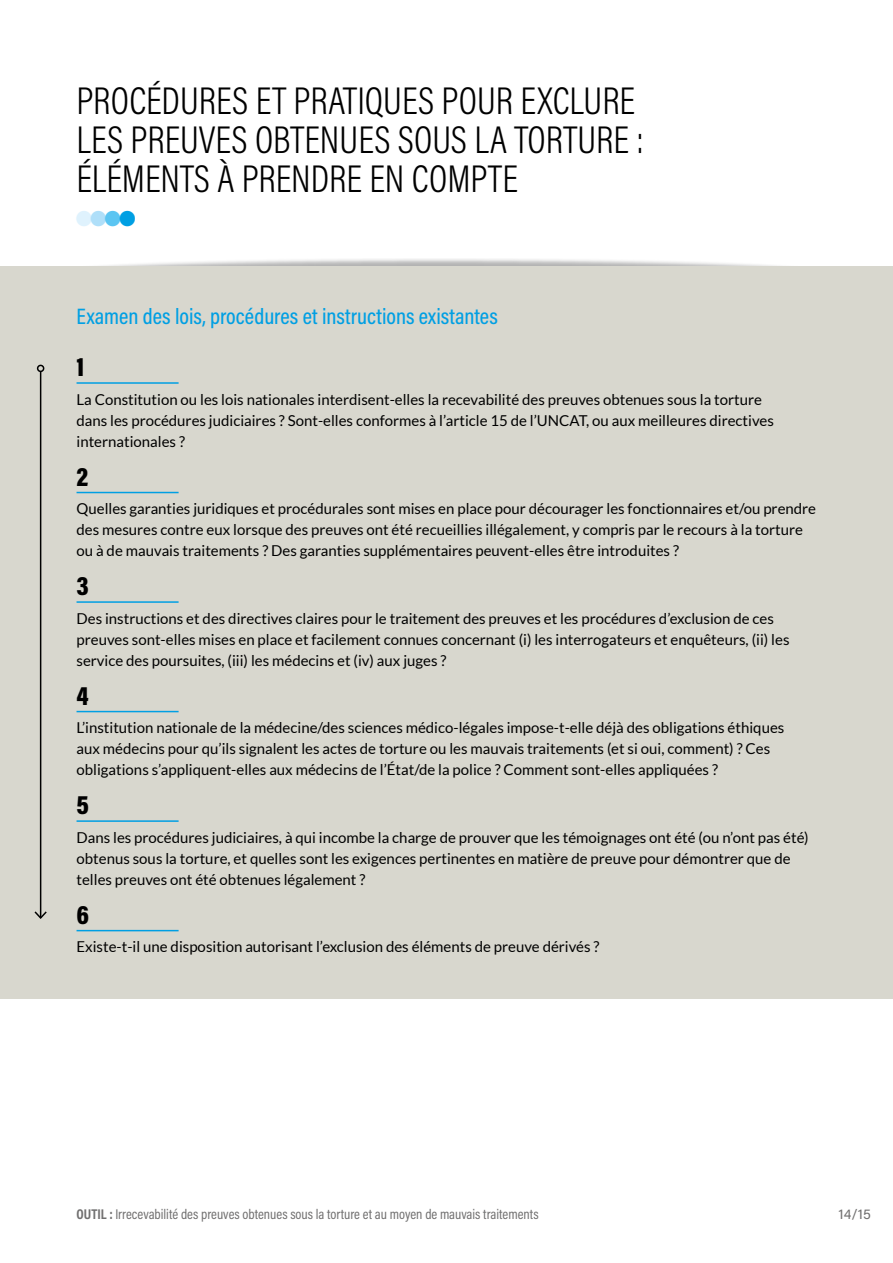
<style>
.page{position:relative;width:893px;height:1263px;background:#fff}
.page>*{position:absolute;margin:0;border:0;box-sizing:border-box;transform-origin:0 0}
.t1{font:300 39px/39px "Acumin Pro Cond";color:#000}
.t2{font:900 27px "Acumin Pro Cond";color:#000}
.t3{font:500 22.5px "Acumin Pro Cond";color:#009fe3}
.t4{font:15px/21px "Lato";color:#000}
.t5{font:14.25px "Acumin Pro Cond";color:#706f6f}
.t6{font:14.25px "Acumin Pro";color:#706f6f}
.s1{font-weight:700}
</style>
<div class="page">
<div style="left:54px;top:258px;width:773px;height:33px;background:#000;opacity:.3"></div>
<div style="left:0;top:266px;width:893px;height:733px;background:#d8d7ce"></div>
<hr style="left:40px;top:371px;width:1px;height:547px;background:#000">
<svg style="left:34px;top:910px;width:13px;height:9px"></svg>
<div style="left:37px;top:365px;width:7px;height:7px;border:2px solid #000;border-radius:50%"></div>
<hr style="left:77px;top:382px;width:102px;height:2px;background:#009fe3">
<hr style="left:77px;top:492px;width:102px;height:1px;background:#009fe3">
<hr style="left:77px;top:601px;width:102px;height:2px;background:#009fe3">
<hr style="left:77px;top:711px;width:102px;height:1px;background:#009fe3">
<hr style="left:77px;top:820px;width:102px;height:2px;background:#009fe3">
<hr style="left:77px;top:930px;width:102px;height:1px;background:#009fe3">
<h1 class="t1" style="left:77px;top:80px;width:569px">PROCÉDURES ET PRATIQUES POUR EXCLURE<br>LES PREUVES OBTENUES SOUS LA TORTURE :<br>ÉLÉMENTS À PRENDRE EN COMPTE</h1>
<h3 class="t3" style="left:77px;top:302px;width:423px">Examen des lois, procédures et instructions existantes</h3>
<h2 class="t2" style="left:77px;top:349px;width:9px">1</h2>
<p class="t4" style="left:77px;top:389px;width:699px">La Constitution ou les lois nationales interdisent-elles la recevabilité des preuves obtenues sous la torture dans les procédures judiciaires ? Sont-elles conformes à l’article 15 de l’UNCAT, ou aux meilleures directives internationales ?</p>
<h2 class="t2" style="left:77px;top:459px;width:13px">2</h2>
<p class="t4" style="left:77px;top:498px;width:741px">Quelles garanties juridiques et procédurales sont mises en place pour décourager les fonctionnaires et/ou prendre des mesures contre eux lorsque des preuves ont été recueillies illégalement, y compris par le recours à la torture ou à de mauvais traitements ? Des garanties supplémentaires peuvent-elles être introduites ?</p>
<h2 class="t2" style="left:77px;top:568px;width:14px">3</h2>
<p class="t4" style="left:77px;top:608px;width:714px">Des instructions et des directives claires pour le traitement des preuves et les procédures d’exclusion de ces preuves sont-elles mises en place et facilement connues concernant (i) les interrogateurs et enquêteurs, (ii) les service des poursuites, (iii) les médecins et (iv) aux juges ?</p>
<h2 class="t2" style="left:77px;top:678px;width:14px">4</h2>
<p class="t4" style="left:77px;top:717px;width:709px">L’institution nationale de la médecine/des sciences médico-légales impose-t-elle déjà des obligations éthiques aux médecins pour qu’ils signalent les actes de torture ou les mauvais traitements (et si oui, comment) ? Ces obligations s’appliquent-elles aux médecins de l’État/de la police ? Comment sont-elles appliquées ?</p>
<h2 class="t2" style="left:77px;top:787px;width:14px">5</h2>
<p class="t4" style="left:77px;top:827px;width:734px">Dans les procédures judiciaires, à qui incombe la charge de prouver que les témoignages ont été (ou n’ont pas été) obtenus sous la torture, et quelles sont les exigences pertinentes en matière de preuve pour démontrer que de telles preuves ont été obtenues légalement ?</p>
<h2 class="t2" style="left:77px;top:897px;width:14px">6</h2>
<p class="t4" style="left:77px;top:936px;width:524px">Existe-t-il une disposition autorisant l’exclusion des éléments de preuve dérivés ?</p>
<p class="t5" style="left:77px;top:1205px;width:464px"><span class="s1">OUTIL :</span> Irrecevabilité des preuves obtenues sous la torture et au moyen de mauvais traitements</p>
<p class="t6" style="left:839px;top:1204px;width:34px">14/15</p>
</div>
